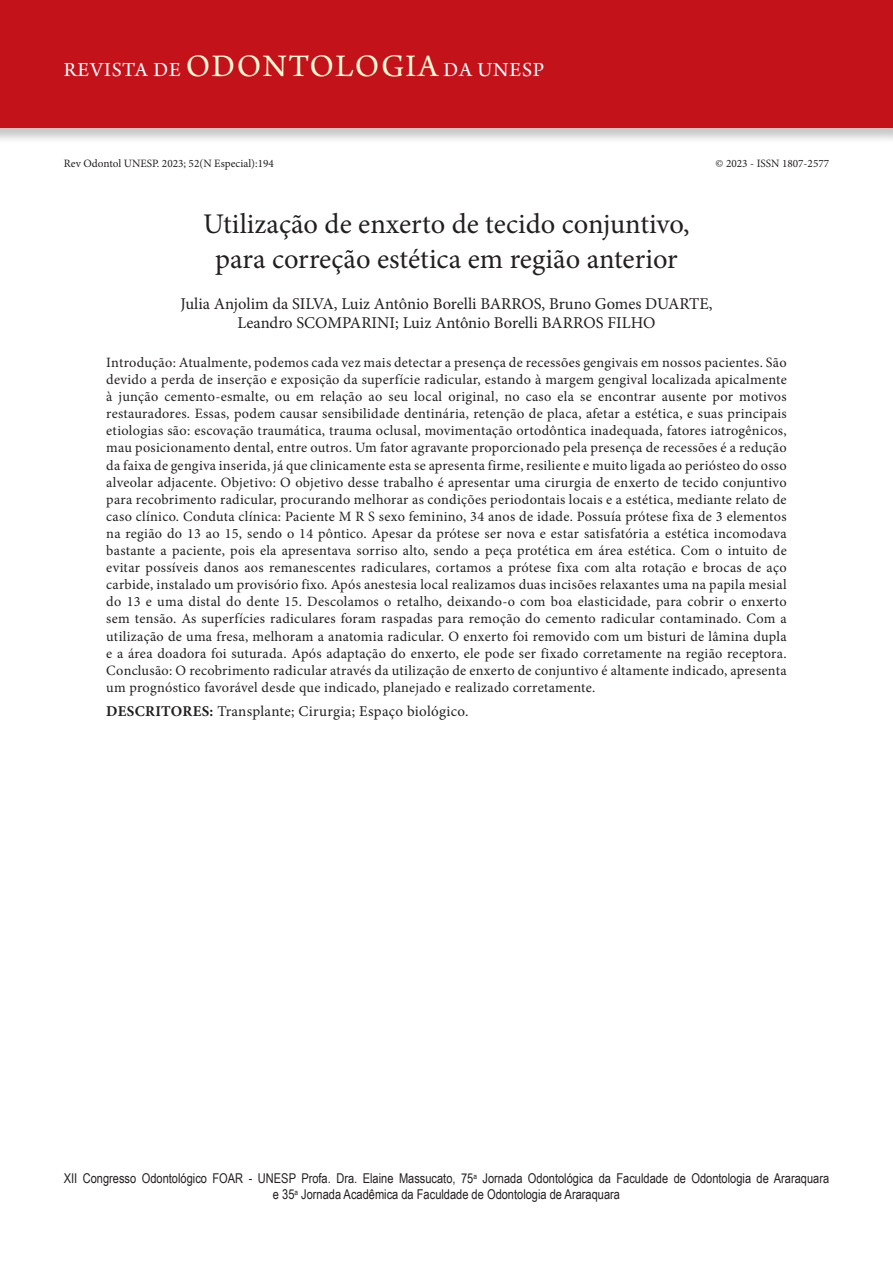
<style>
.page{position:relative;width:893px;height:1263px;background:#fff}
.page>*{position:absolute;margin:0;border:0;box-sizing:border-box;transform-origin:0 0}
.ArticleTitle{font:28.5px/34.2px "Minion Pro";color:#231f20;text-align:center}
.t1{font:21px "Arno Pro";letter-spacing:.04em;color:#fff}
.Authors{font:16.5px/19.8px "Minion Pro";color:#231f20;text-align:center}
.Keywords{font:15px "Minion Pro";letter-spacing:.02em;color:#231f20}
.Abstract{font:14.25px/17.1px "Minion Pro";letter-spacing:.02em;color:#231f20;text-align:justify}
.t2{font:13.5px/16.2px "Arial Narrow";color:#231f20;text-align:center}
.t3{font:11.25px "Minion Pro";color:#231f20}
.s1{font-size:33px;color:#fffbd6}
.s2{font-weight:700}
</style>
<div class="page">
<div style="left:0;top:0;width:893px;height:144px;background:#231f20;opacity:.25"></div>
<div style="left:0;top:0;width:893px;height:128px;background:#c4121a"></div>
<h2 class="t1" style="left:64px;top:58px;width:482px">REVISTA DE <span class="s1">ODONTOLOGIA</span> DA UNESP</h2>
<p class="t3" style="left:64px;top:156px;width:212px">Rev Odontol UNESP. 2023; 52(N Especial):194</p>
<p class="t3" style="left:715px;top:156px;width:115px">© 2023 - ISSN 1807-2577</p>
<p class="ArticleTitle" style="left:203px;top:207px;width:488px">Utilização de enxerto de tecido conjuntivo, para correção estética em região anterior</p>
<p class="Authors" style="left:180px;top:293px;width:533px">Julia Anjolim da SILVA, Luiz Antônio Borelli BARROS, Bruno Gomes DUARTE,<br>Leandro SCOMPARINI; Luiz Antônio Borelli BARROS FILHO</p>
<p class="Abstract" style="left:106px;top:354px;width:682px">Introdução: Atualmente, podemos cada vez mais detectar a presença de recessões gengivais em nossos pacientes. São devido a perda de inserção e exposição da superfície radicular, estando à margem gengival localizada apicalmente à junção cemento-esmalte, ou em relação ao seu local original, no caso ela se encontrar ausente por motivos restauradores. Essas, podem causar sensibilidade dentinária, retenção de placa, afetar a estética, e suas principais etiologias são: escovação traumática, trauma oclusal, movimentação ortodôntica inadequada, fatores iatrogênicos, mau posicionamento dental, entre outros. Um fator agravante proporcionado pela presença de recessões é a redução da faixa de gengiva inserida, já que clinicamente esta se apresenta firme, resiliente e muito ligada ao periósteo do osso alveolar adjacente. Objetivo: O objetivo desse trabalho é apresentar uma cirurgia de enxerto de tecido conjuntivo para recobrimento radicular, procurando melhorar as condições periodontais locais e a estética, mediante relato de caso clínico. Conduta clínica: Paciente M R S sexo feminino, 34 anos de idade. Possuía prótese fixa de 3 elementos na região do 13 ao 15, sendo o 14 pôntico. Apesar da prótese ser nova e estar satisfatória a estética incomodava bastante a paciente, pois ela apresentava sorriso alto, sendo a peça protética em área estética. Com o intuito de evitar possíveis danos aos remanescentes radiculares, cortamos a prótese fixa com alta rotação e brocas de aço carbide, instalado um provisório fixo. Após anestesia local realizamos duas incisões relaxantes uma na papila mesial do 13 e uma distal do dente 15. Descolamos o retalho, deixando-o com boa elasticidade, para cobrir o enxerto sem tensão. As superfícies radiculares foram raspadas para remoção do cemento radicular contaminado. Com a utilização de uma fresa, melhoram a anatomia radicular. O enxerto foi removido com um bisturi de lâmina dupla e a área doadora foi suturada. Após adaptação do enxerto, ele pode ser fixado corretamente na região receptora.<br>Conclusão: O recobrimento radicular através da utilização de enxerto de conjuntivo é altamente indicado, apresenta um prognóstico favorável desde que indicado, planejado e realizado corretamente.</p>
<p class="Keywords" style="left:106px;top:701px;width:364px"><span class="s2">DESCRITORES:</span> Transplante; Cirurgia; Espaço biológico.</p>
<p class="t2" style="left:64px;top:1169px;width:767px">XII Congresso Odontológico FOAR - UNESP Profa. Dra. Elaine Massucato, 75<sup>a</sup> Jornada Odontológica da Faculdade de Odontologia de Araraquara e 35<sup>a</sup> Jornada Acadêmica da Faculdade de Odontologia de Araraquara</p>
</div>
